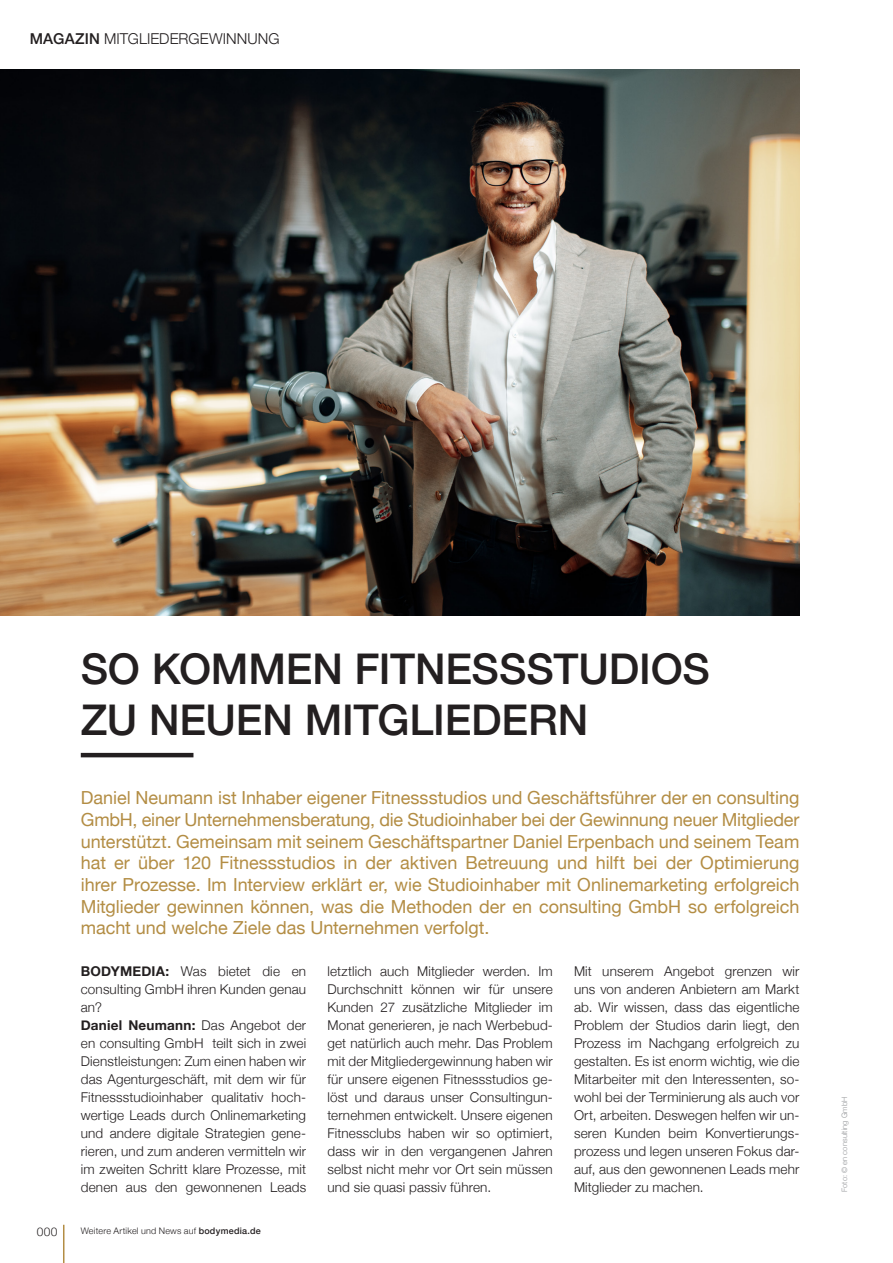
<style>
.page{position:relative;width:893px;height:1263px;background:#fff}
.page>*{position:absolute;margin:0;border:0;box-sizing:border-box;transform-origin:0 0}
.Headline_2022{font:500 42.3px/50.7px "Helvetica Neue";letter-spacing:-.005em;color:#231f20}
.Vorspanntext_2022{font:18px/21.6px "Helvetica Neue";color:#b38d44;text-align:justify}
.t1{font:300 15px "Helvetica Neue";letter-spacing:.005em;color:#231f20}
.Fließtext{font:300 13.5px/18px "Helvetica Neue";letter-spacing:.01em;color:#231f20;text-align:justify}
.t2{font:300 12px "Helvetica Neue";color:#231f20}
.t3{font:300 9px "Helvetica Neue";letter-spacing:.025em;color:#231f20}
.Fotocredit{font:300 7.5px "Helvetica Neue";letter-spacing:.025em;color:#939598}
.s1{font-weight:500}
.s2{font-weight:700}
</style>
<div class="page">
<hr style="left:63px;top:1225px;width:1px;height:38px;background:#b38d44">
<img style="left:0;top:70px;width:799px;height:546px">
<hr style="left:81px;top:753px;width:112px;height:4px;background:#231f20">
<p class="t1" style="left:30px;top:27px;width:251px"><span class="s1">MAGAZIN</span> MITGLIEDERGEWINNUNG</p>
<p class="Headline_2022" style="left:81px;top:640px;width:631px">SO KOMMEN FITNESSSTUDIOS<br>ZU NEUEN MITGLIEDERN</p>
<p class="Vorspanntext_2022" style="left:81px;top:788px;width:720px">Daniel Neumann ist Inhaber eigener Fitnessstudios und Geschäftsführer der en consulting GmbH, einer Unternehmensberatung, die Studioinhaber bei der Gewinnung neuer Mitglieder unterstützt. Gemeinsam mit seinem Geschäftspartner Daniel Erpenbach und seinem Team hat er über 120 Fitnessstudios in der aktiven Betreuung und hilft bei der Optimierung ihrer Prozesse. Im Interview erklärt er, wie Studioinhaber mit Onlinemarketing erfolgreich Mitglieder gewinnen können, was die Methoden der en consulting GmbH so erfolgreich macht und welche Ziele das Unternehmen verfolgt.</p>
<p class="Fließtext" style="left:81px;top:961px;width:227px"><span class="s2">BODYMEDIA:</span> Was bietet die en consulting GmbH ihren Kunden genau an?</p>
<p class="Fließtext" style="left:81px;top:1015px;width:227px"><span class="s2">Daniel Neumann:</span> Das Angebot der en consulting GmbH teilt sich in zwei Dienstleistungen: Zum einen haben wir das Agenturgeschäft, mit dem wir für Fitnessstudioinhaber qualitativ hoch&shy;wertige Leads durch Onlinemarketing und andere digitale Strategien gene&shy;rieren, und zum anderen vermitteln wir im zweiten Schritt klare Prozesse, mit denen aus den gewonnenen Leads</p>
<p class="t2" style="left:37px;top:1222px;width:22px">000</p>
<p class="t3" style="left:81px;top:1223px;width:182px">Weitere Artikel und News auf <span class="s1">bodymedia.de</span></p>
<p class="Fließtext" style="left:327px;top:961px;width:227px">letztlich auch Mitglieder werden. Im Durchschnitt können wir für unsere Kunden 27 zusätzliche Mitglieder im Monat generieren, je nach Werbebud&shy;get natürlich auch mehr. Das Problem mit der Mitgliedergewinnung haben wir für unsere eigenen Fitnessstudios ge&shy;löst und daraus unser Consultingun&shy;ternehmen entwickelt. Unsere eigenen Fitnessclubs haben wir so optimiert, dass wir in den vergangenen Jahren selbst nicht mehr vor Ort sein müssen und sie quasi passiv führen.</p>
<p class="Fließtext" style="left:574px;top:961px;width:227px">Mit unserem Angebot grenzen wir uns von anderen Anbietern am Markt ab. Wir wissen, dass das eigentliche Problem der Studios darin liegt, den Prozess im Nachgang erfolgreich zu gestalten. Es ist enorm wichtig, wie die Mitarbeiter mit den Interessenten, so&shy;wohl bei der Terminierung als auch vor Ort, arbeiten. Deswegen helfen wir un&shy;seren Kunden beim Konvertierungs&shy;prozess und legen unseren Fokus dar&shy;auf, aus den gewonnenen Leads mehr Mitglieder zu machen.</p>
<p class="Fotocredit" style="left:838px;top:1192px;width:97px;rotate:-90deg">Foto: © en consulting GmbH</p>
</div>
